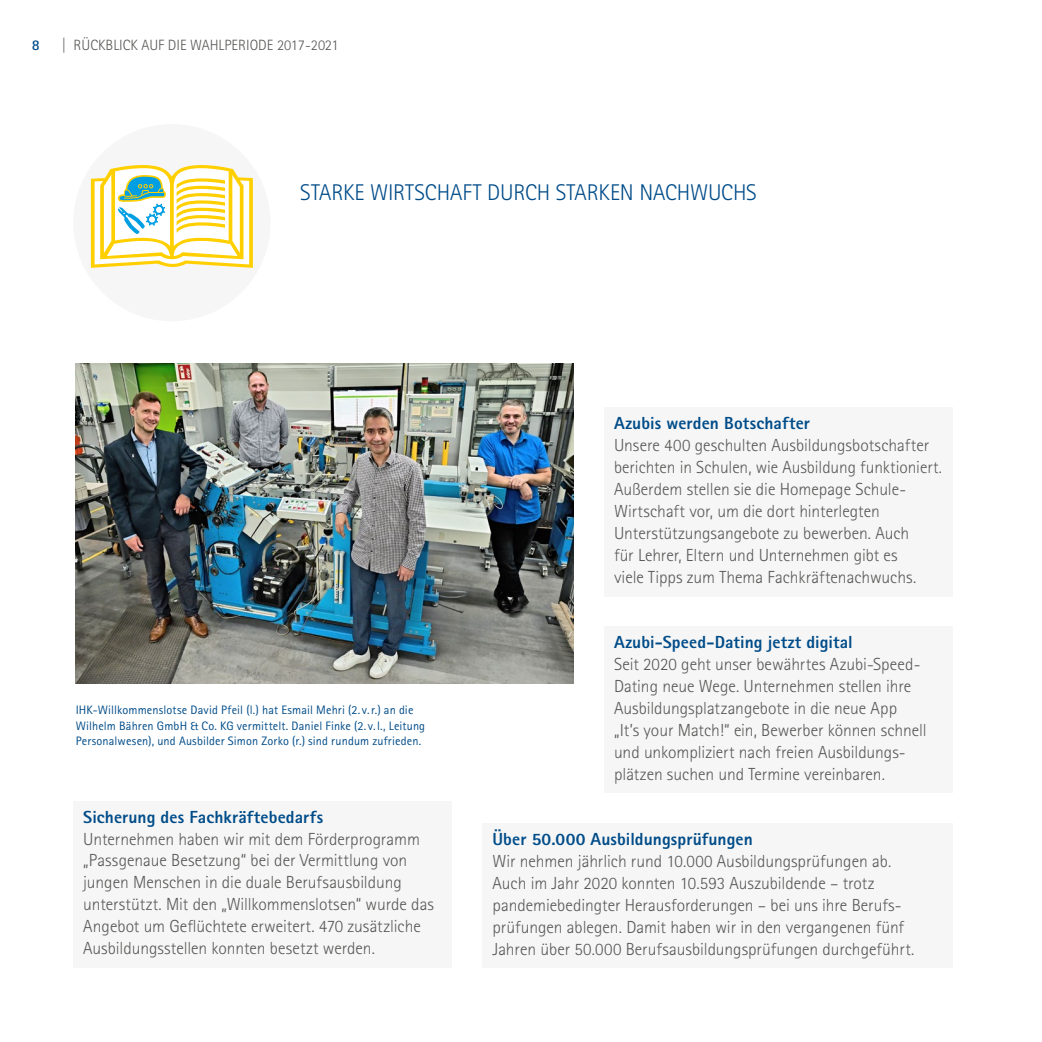
<style>
.page{position:relative;width:1042px;height:1042px;background:#fff}
.page>*{position:absolute;margin:0;border:0;box-sizing:border-box;transform-origin:0 0}
.t1{font:300 22.75px "Rotis Sans Serif Pro";letter-spacing:-.005em;color:#004c89}
.t2{font:300 17.5px/21.9px "Rotis Sans Serif Pro";color:#575756}
.t3{font:800 17.5px "Rotis Sans Serif Pro";letter-spacing:.005em;color:#004c89}
.t4{font:300 14.88px "Rotis Sans Serif Pro";color:#575756}
.t5{font:700 14.88px "Rotis Sans Serif Pro";color:#004c89}
.t6{font:12.25px/15.8px "Rotis Sans Serif Pro";letter-spacing:.01em;color:#004c89}
</style>
<div class="page">
<img style="left:76px;top:363px;width:497px;height:320px">
<div style="left:73px;top:124px;width:197px;height:197px;background:#f6f6f6;border-radius:50%"></div>
<svg style="left:91px;top:165px;width:162px;height:103px"></svg>
<div style="left:73px;top:800px;width:379px;height:167px;background:#f6f6f6"></div>
<div style="left:604px;top:407px;width:348px;height:189px;background:#f6f6f6"></div>
<div style="left:604px;top:626px;width:348px;height:167px;background:#f6f6f6"></div>
<div style="left:482px;top:823px;width:470px;height:145px;background:#f6f6f6"></div>
<p class="t5" style="left:32px;top:36px;width:9px">8</p>
<p class="t4" style="left:62px;top:36px;width:279px">| RÜCKBLICK AUF DIE WAHLPERIODE 2017-2021</p>
<h1 class="t1" style="left:300px;top:180px;width:458px">STARKE WIRTSCHAFT DURCH STARKEN NACHWUCHS</h1>
<p class="t6" style="left:76px;top:702px;width:351px">IHK-Willkommenslotse David Pfeil (l.) hat Esmail Mehri (2. v.r.) an die<br>Wilhelm Bähren GmbH &amp; Co. KG vermittelt. Daniel Finke (2. v. l., Leitung<br>Personalwesen), und Ausbilder Simon Zorko (r.) sind rundum zufrieden.</p>
<p class="t3" style="left:83px;top:805px;width:241px">Sicherung des Fachkräftebedarfs</p>
<p class="t2" style="left:83px;top:828px;width:352px">Unternehmen haben wir mit dem Förderprogramm „Passgenaue Besetzung“ bei der Vermittlung von jungen Menschen in die duale Berufsausbildung unterstützt. Mit den „Willkommenslotsen“ wurde das Angebot um Geflüchtete erweitert. 470 zusätzliche Ausbildungsstellen konnten besetzt werden.</p>
<p class="t3" style="left:614px;top:412px;width:198px">Azubis werden Botschafter</p>
<p class="t2" style="left:614px;top:435px;width:330px">Unsere 400 geschulten Ausbildungsbotschafter berichten in Schulen, wie Ausbildung funktioniert.<br>Außerdem stellen sie die Homepage Schule-Wirtschaft vor, um die dort hinterlegten Unterstützungsangebote zu bewerben. Auch<br>für Lehrer, Eltern und Unternehmen gibt es<br>viele Tipps zum Thema Fachkräftenachwuchs.</p>
<p class="t3" style="left:614px;top:631px;width:240px">Azubi-Speed-Dating jetzt digital</p>
<p class="t2" style="left:614px;top:653px;width:314px">Seit 2020 geht unser bewährtes Azubi-Speed-Dating neue Wege. Unternehmen stellen ihre Ausbildungsplatzangebote in die neue App<br>„It’s your Match!“ ein, Bewerber können schnell und unkompliziert nach freien Ausbildungs&shy;plätzen suchen und Termine vereinbaren.</p>
<p class="t3" style="left:492px;top:828px;width:262px">Über 50.000 Ausbildungsprüfungen</p>
<p class="t2" style="left:492px;top:850px;width:423px">Wir nehmen jährlich rund 10.000 Ausbildungsprüfungen ab.<br>Auch im Jahr 2020 konnten 10.593 Auszubildende – trotz pandemiebedingter Herausforderungen – bei uns ihre Berufs&shy;prüfungen ablegen. Damit haben wir in den vergangenen fünf Jahren über 50.000 Berufsausbildungsprüfungen durchgeführt.</p>
</div>
